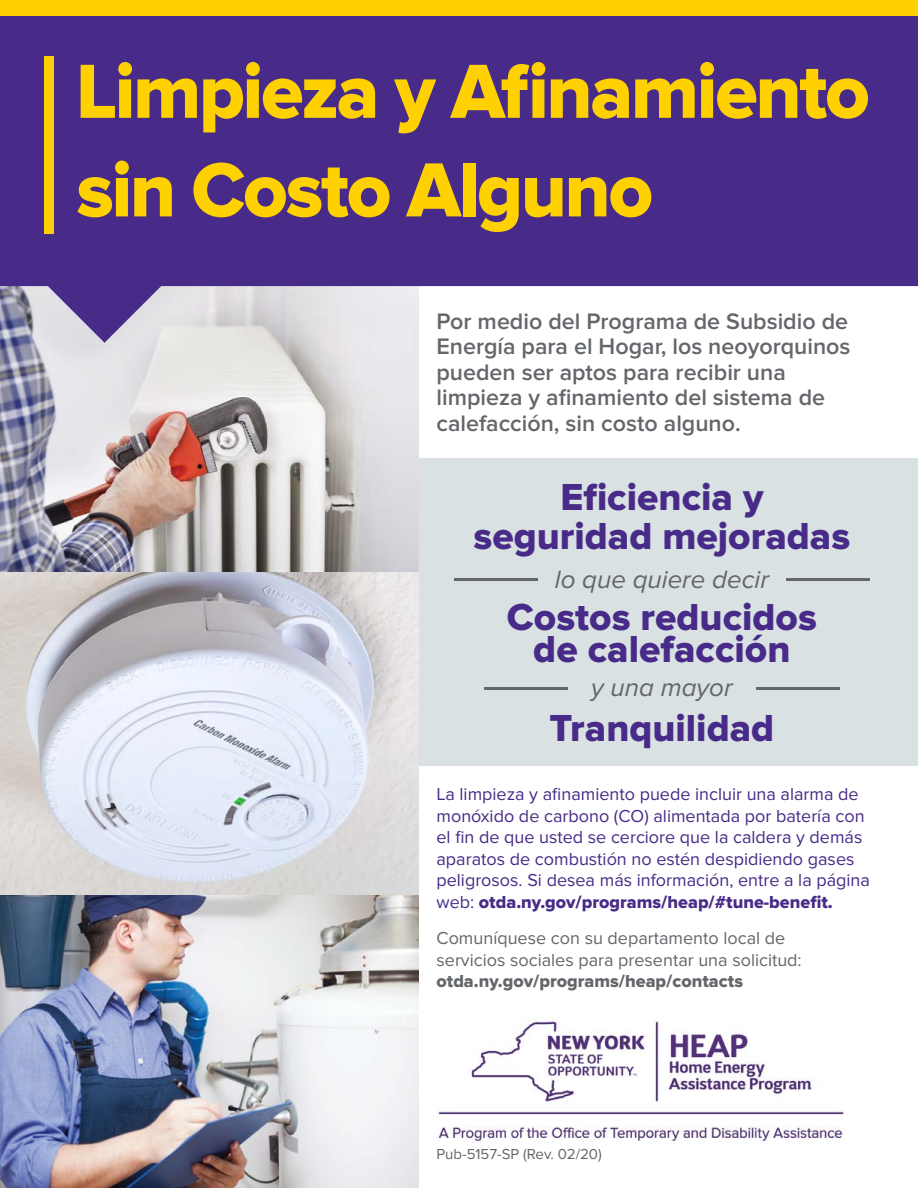
<style>
.page{position:relative;width:918px;height:1188px;background:#fff}
.page>*{position:absolute;margin:0;border:0;box-sizing:border-box;transform-origin:0 0}
.t1{font:79.5px/98.6px "Proxima Nova Extrabld";letter-spacing:-.03em;color:#ffd100}
.t2{font:39px/39px "Proxima Nova Extrabld";color:#482b88;text-align:center}
.t3{font:italic 25.95px "Proxima Nova";color:#63666a}
.t4{font:600 23.25px/25.5px "Proxima Nova";color:#63666a}
.t5{font:18px/21.6px "Proxima Nova";color:#482b88}
.t6{font:18px/21.6px "Proxima Nova";color:#63666a}
.t7{font:15px "Proxima Nova";color:#63666a}
.s1{font-family:"Proxima Nova Extrabld"}
</style>
<div class="page">
<div style="left:401px;top:458px;width:517px;height:308px;background:#d9e1e2"></div>
<img style="left:0;top:343px;width:419px;height:845px">
<svg style="left:0;top:16px;width:918px;height:327px;background:#634b99"></svg>
<div style="left:44px;top:56px;width:10px;height:177px;background:#ffd100"></div>
<hr style="left:454px;top:579px;width:83px;height:2px;background:#63666a">
<hr style="left:787px;top:579px;width:83px;height:2px;background:#63666a">
<hr style="left:484px;top:687px;width:83px;height:3px;background:#63666a">
<hr style="left:757px;top:687px;width:83px;height:3px;background:#63666a">
<img style="left:438px;top:1018px;width:406px;height:126px">
<div style="left:0;top:0;width:918px;height:16px;background:#ffd100"></div>
<h1 class="t1" style="left:76px;top:46px;width:795px">Limpieza y Afinamiento sin Costo Alguno</h1>
<p class="t4" style="left:437px;top:309px;width:416px">Por medio del Programa de Subsidio de Energía para el Hogar, los neoyorquinos pueden ser aptos para recibir una limpieza y afinamiento del sistema de calefacción, sin costo alguno.</p>
<p class="t2" style="left:474px;top:479px;width:378px">Eficiencia y seguridad mejoradas</p>
<p class="t3" style="left:555px;top:565px;width:215px">lo que quiere decir</p>
<p class="t2" style="left:507px;top:599px;width:312px">Costos reducidos</p>
<p class="t2" style="left:533px;top:631px;width:259px">de calefacción</p>
<p class="t3" style="left:591px;top:673px;width:143px">y una mayor</p>
<p class="t2" style="left:550px;top:710px;width:226px">Tranquilidad</p>
<p class="t5" style="left:437px;top:783px;width:435px">La limpieza y afinamiento puede incluir una alarma de monóxido de carbono (CO) alimentada por batería con el fin de que usted se cerciore que la caldera y demás aparatos de combustión no estén despidiendo gases peligrosos. Si desea más información, entre a la página web: <span class="s1">otda.ny.gov/programs/heap/#tune-benefit.</span></p>
<p class="t6" style="left:437px;top:928px;width:367px">Comuníquese con su departamento local de servicios sociales para presentar una solicitud: <span class="s1">otda.ny.gov/programs/heap/contacts</span></p>
<p class="t7" style="left:437px;top:1146px;width:167px">Pub-5157-SP (Rev. 02/20)</p>
</div>
